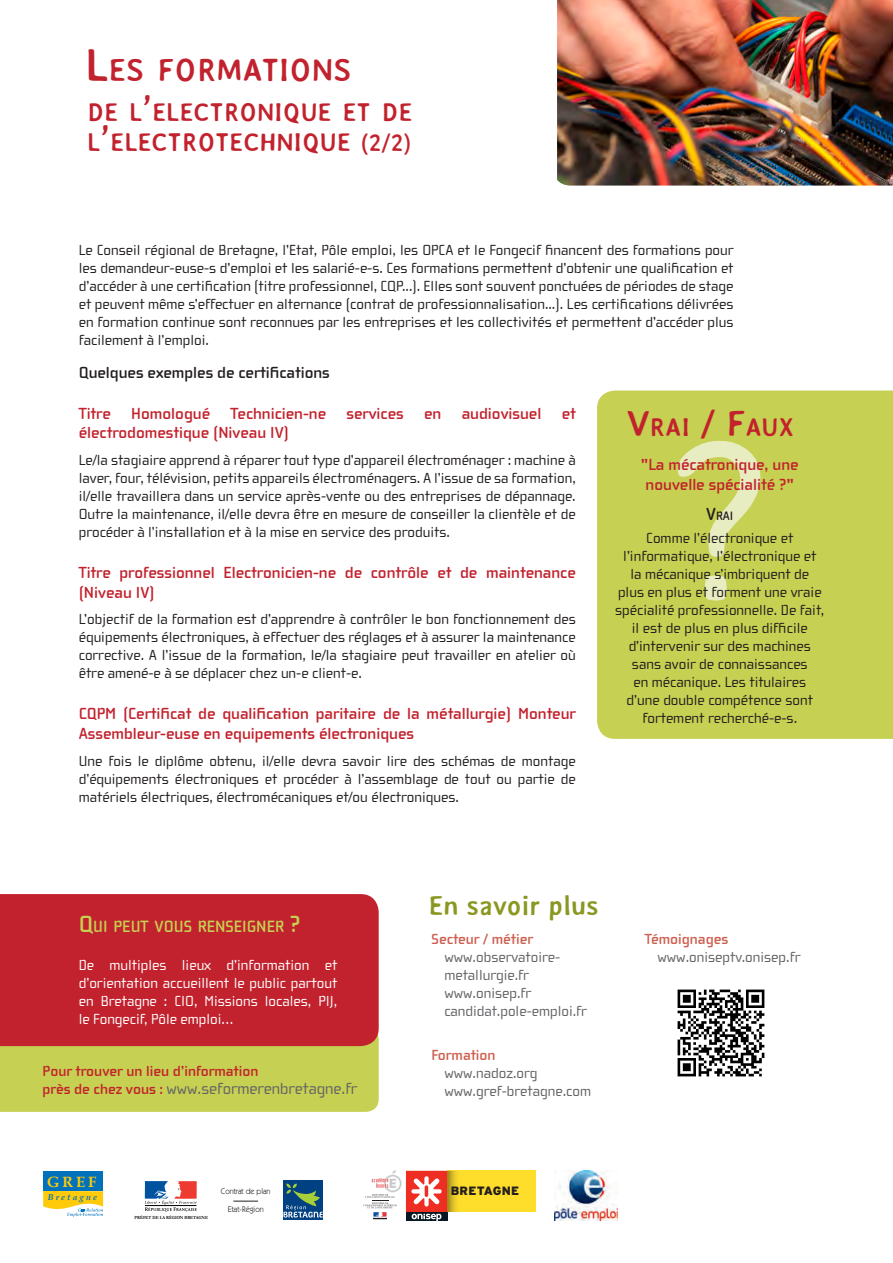
<style>
.page{position:relative;width:893px;height:1263px;background:#fff}
.page>*{position:absolute;margin:0;border:0;box-sizing:border-box;transform-origin:0 0}
.t1{font:300 225px "Averia Sans";color:#e8ecc1}
.t2{font:700 31.5px "Averia Sans";color:#c2222d}
.t3{font:700 27px "Averia Sans";color:#8a9721}
.t4{font:700 25.2px/30px "Averia Sans";color:#c2222d}
.t5{font:700 16.8px "Cholla Wide";color:#c6d052}
.t6{font:700 16.5px/19.8px "Cholla Wide";color:#c2222d}
.t7{font:16.5px "Cholla Wide";color:#636366}
.t8{font:700 16.5px "Cholla Wide";color:#231f20}
.t9{font:15px/18px "Cholla Wide";color:#231f20;text-align:justify}
.t10{font:15px/18px "Cholla Wide";color:#fff;text-align:justify}
.t11{font:15px/18px "Cholla Wide";color:#636366}
.t12{font:700 15px "Cholla Wide";color:#cd5f4f}
.t13{font:700 15px "Cholla Wide";color:#c2222d}
.t14{font:700 14.85px "Book Antiqua";color:#feca0a}
.t15{font:700 12.6px "Cholla Wide";color:#231f20}
.t16{font:900 12px "Interstate";letter-spacing:.015em;color:#231f20}
.t17{font:italic 700 8.7px "Book Antiqua";letter-spacing:.25em;color:#0072bc}
.t18{font:8.25px "Itc Kabel";color:#231f20;scale:.95 1}
.t19{font:700 4.8px "Garamond";color:#000;scale:.87 1}
.s1{font-size:45px}
.s2{font-size:36px}
.s3{font-size:24px}
.s4{font-size:18px}
.s5{font-weight:700;font-size:15px;color:#c2222d}
</style>
<div class="page">
<img style="left:557px;top:0;width:336px;height:186px">
<div style="left:447px;top:1171px;width:88px;height:41px;background:#ffdd2b"></div>
<svg style="left:363px;top:1170px;width:114px;height:51px"></svg>
<svg style="left:233px;top:1201px;width:25px;height:1px"></svg>
<svg style="left:145px;top:1181px;width:52px;height:31px"></svg>
<svg style="left:284px;top:1181px;width:39px;height:39px"></svg>
<svg style="left:284px;top:1183px;width:39px;height:34px"></svg>
<div style="left:43px;top:1170px;width:63px;height:47px;background:linear-gradient(to bottom,#fffffe,#fefcf3)"></div>
<svg style="left:43px;top:1191px;width:60px;height:26px"></svg>
<div style="left:43px;top:1171px;width:60px;height:20px;background:#0072bc"></div>
<div style="left:0;top:1046px;width:379px;height:66px;background:#c6d052"></div>
<div style="left:0;top:894px;width:379px;height:152px;background:#c2222d"></div>
<img style="left:555px;top:1170px;width:63px;height:51px">
<img style="left:677px;top:989px;width:88px;height:88px">
<div style="left:597px;top:390px;width:296px;height:349px;background:#c6d052"></div>
<p class="t2" style="left:85px;top:52px;width:268px"><span class="s1">L</span>ES FORMATIONS</p>
<p class="t4" style="left:87px;top:97px;width:327px">DE L<span class="s2">’</span>ELECTRONIQUE ET DE<br>L<span class="s2">’</span>ELECTROTECHNIQUE <span class="s3">(2/2)</span></p>
<p class="t9" style="left:79px;top:241px;width:656px">Le Conseil régional de Bretagne, l’Etat, Pôle emploi, les OPCA et le Fongecif financent des formations pour les demandeur-euse-s d’emploi et les salarié-e-s. Ces formations permettent d’obtenir une qualification et d’accéder à une certification (titre professionnel, CQP...). Elles sont souvent ponctuées de périodes de stage et peuvent même s’effectuer en alternance (contrat de professionnalisation...). Les certifications délivrées en formation continue sont reconnues par les entreprises et les collectivités et permettent d’accéder plus facilement à l’emploi.</p>
<p class="t8" style="left:79px;top:363px;width:253px">Quelques exemples de certifications</p>
<p class="t6" style="left:79px;top:403px;width:499px">Titre Homologué Technicien-ne services en audiovisuel et électrodomestique (Niveau IV)</p>
<p class="t9" style="left:79px;top:451px;width:499px">Le/la stagiaire apprend à réparer tout type d’appareil électroménager : machine à laver, four, télévision, petits appareils électroménagers. A l’issue de sa formation, il/elle travaillera dans un service après-vente ou des entreprises de dépannage.<br>Outre la maintenance, il/elle devra être en mesure de conseiller la clientèle et de procéder à l’installation et à la mise en service des produits.</p>
<p class="t6" style="left:79px;top:563px;width:499px">Titre professionnel Electronicien-ne de contrôle et de maintenance (Niveau IV)</p>
<p class="t9" style="left:79px;top:610px;width:499px">L’objectif de la formation est d’apprendre à contrôler le bon fonctionnement des équipements électroniques, à effectuer des réglages et à assurer la maintenance corrective. A l’issue de la formation, le/la stagiaire peut travailler en atelier où être amené-e à se déplacer chez un-e client-e.</p>
<p class="t6" style="left:79px;top:704px;width:498px">CQPM (Certificat de qualification paritaire de la métallurgie) Monteur<br>Assembleur-euse en equipements électroniques</p>
<p class="t9" style="left:79px;top:752px;width:498px">Une fois le diplôme obtenu, il/elle devra savoir lire des schémas de montage d’équipements électroniques et procéder à l’assemblage de tout ou partie de matériels électriques, électromécaniques et/ou électroniques.</p>
<p class="t4" style="left:627px;top:412px;width:169px"><span class="s2">V</span>RAI <span class="s2">/ F</span>AUX</p>
<p class="t6" style="left:641px;top:455px;width:159px">"La mécatronique, une nouvelle spécialité ?"</p>
<p class="t15" style="left:706px;top:509px;width:29px"><span class="s4">V</span>RAI</p>
<p class="t9" style="left:615px;top:529px;width:211px;text-align:center">Comme l’électronique et l’informatique, l’électronique et<br>la mécanique s’imbriquent de<br>plus en plus et forment une vraie spécialité professionnelle. De fait, il est de plus en plus difficile d’intervenir sur des machines sans avoir de connaissances<br>en mécanique. Les titulaires d’une double compétence sont fortement recherché-e-s.</p>
<p class="t1" style="left:665px;top:397px;width:110px">?</p>
<p class="t5" style="left:79px;top:917px;width:223px"><span class="s3">Q</span>UI PEUT VOUS RENSEIGNER <span class="s3">?</span></p>
<p class="t10" style="left:79px;top:956px;width:260px">De multiples lieux d’information et d’orientation accueillent le public partout en Bretagne : CIO, Missions locales, PIJ, le Fongecif, Pôle emploi…</p>
<p class="t13" style="left:43px;top:1063px;width:217px">Pour trouver un lieu d’information</p>
<p class="t7" style="left:43px;top:1080px;width:316px"><span class="s5">près de chez vous :</span> www.seformerenbretagne.fr</p>
<p class="t3" style="left:428px;top:890px;width:172px">En savoir plus</p>
<p class="t12" style="left:432px;top:931px;width:103px">Secteur / métier</p>
<p class="t11" style="left:444px;top:948px;width:116px">www.observatoire&shy;metallurgie.fr</p>
<p class="t11" style="left:444px;top:984px;width:88px">www.onisep.fr</p>
<p class="t11" style="left:444px;top:1002px;width:144px">candidat.pole-emploi.fr</p>
<p class="t12" style="left:432px;top:1047px;width:65px">Formation</p>
<p class="t11" style="left:444px;top:1065px;width:95px">www.nadoz.org</p>
<p class="t11" style="left:444px;top:1083px;width:148px">www.gref-bretagne.com</p>
<p class="t14" style="left:47px;top:1173px;width:51px">GREF</p>
<p class="t17" style="left:48px;top:1192px;width:50px">Bretagne</p>
<p class="t19" style="left:135px;top:1214px;width:86px">PRÉFET DE LA RÉGION BRETAGNE</p>
<p class="t18" style="left:221px;top:1186px;width:54px">Contrat de plan</p>
<p class="t16" style="left:451px;top:1184px;width:70px">BRETAGNE</p>
<p class="t18" style="left:228px;top:1204px;width:39px">Etat-Région</p>
<p class="t12" style="left:645px;top:931px;width:85px">Témoignages</p>
<p class="t11" style="left:657px;top:948px;width:144px">www.oniseptv.onisep.fr</p>
</div>
